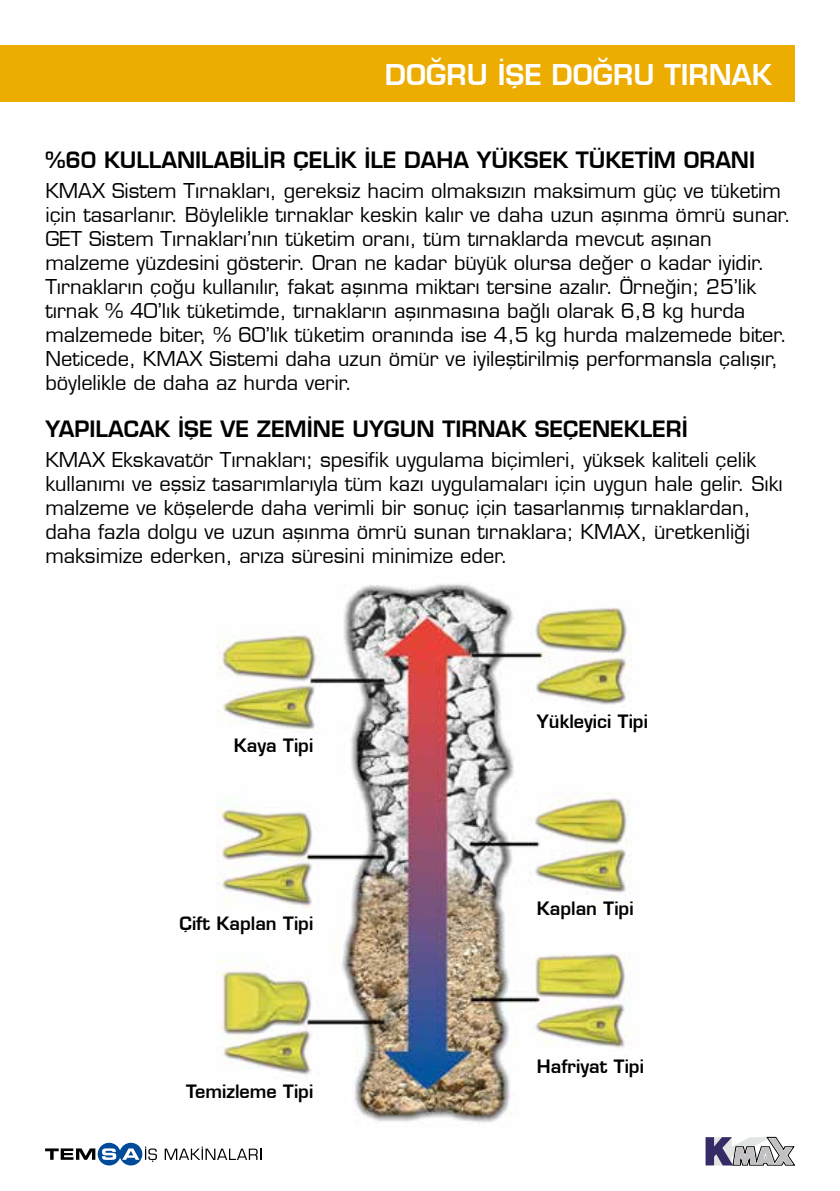
<style>
.page{position:relative;width:840px;height:1191px;background:#fff}
.page>*{position:absolute;margin:0;border:0;box-sizing:border-box;transform-origin:0 0}
.t1{font:28px "Sabanci Eurostile Demi";color:#fff}
.t2{font:22px "Sabanci Eurostile Demi";color:#000}
.t3{font:20px/24px "Sabanci Eurostile";color:#000}
.t4{font:18px "Sabanci Eurostile Demi";color:#000}
</style>
<div class="page">
<div style="left:0;top:45px;width:794px;height:57px;background:#ecac00"></div>
<svg style="left:165px;top:1146px;width:96px;height:14px"></svg>
<svg style="left:45px;top:1142px;width:112px;height:23px"></svg>
<svg style="left:705px;top:1136px;width:90px;height:29px"></svg>
<img style="left:217px;top:584px;width:415px;height:539px">
<h1 class="t1" style="left:385px;top:57px;width:388px">DOĞRU İŞE DOĞRU TIRNAK</h1>
<p class="t2" style="left:45px;top:146px;width:711px">%60 KULLANILABİLİR ÇELİK İLE DAHA YÜKSEK TÜKETİM ORANI</p>
<p class="t3" style="left:45px;top:179px;width:746px">KMAX Sistem Tırnakları, gereksiz hacim olmaksızın maksimum güç ve tüketim için tasarlanır. Böylelikle tırnaklar keskin kalır ve daha uzun aşınma ömrü sunar.<br>GET Sistem Tırnakları’nın tüketim oranı, tüm tırnaklarda mevcut aşınan malzeme yüzdesini gösterir. Oran ne kadar büyük olursa değer o kadar iyidir.<br>Tırnakların çoğu kullanılır, fakat aşınma miktarı tersine azalır. Örneğin; 25’lik tırnak % 40’lık tüketimde, tırnakların aşınmasına bağlı olarak 6,8 kg hurda malzemede biter, % 60’lık tüketim oranında ise 4,5 kg hurda malzemede biter.<br>Neticede, KMAX Sistemi daha uzun ömür ve iyileştirilmiş performansla çalışır, böylelikle de daha az hurda verir.</p>
<p class="t2" style="left:45px;top:415px;width:643px">YAPILACAK İŞE VE ZEMİNE UYGUN TIRNAK SEÇENEKLERİ</p>
<p class="t3" style="left:45px;top:448px;width:738px">KMAX Ekskavatör Tırnakları; spesifik uygulama biçimleri, yüksek kaliteli çelik kullanımı ve eşsiz tasarımlarıyla tüm kazı uygulamaları için uygun hale gelir. Sıkı malzeme ve köşelerde daha verimli bir sonuç için tasarlanmış tırnaklardan, daha fazla dolgu ve uzun aşınma ömrü sunan tırnaklara; KMAX, üretkenliği maksimize ederken, arıza süresini minimize eder.</p>
<p class="t4" style="left:234px;top:733px;width:81px">Kaya Tipi</p>
<p class="t4" style="left:179px;top:912px;width:135px">Çift Kaplan Tipi</p>
<p class="t4" style="left:186px;top:1080px;width:128px">Temizleme Tipi</p>
<p class="t4" style="left:536px;top:710px;width:112px">Yükleyici Tipi</p>
<p class="t4" style="left:536px;top:897px;width:98px">Kaplan Tipi</p>
<p class="t4" style="left:536px;top:1054px;width:108px">Hafriyat Tipi</p>
</div>
